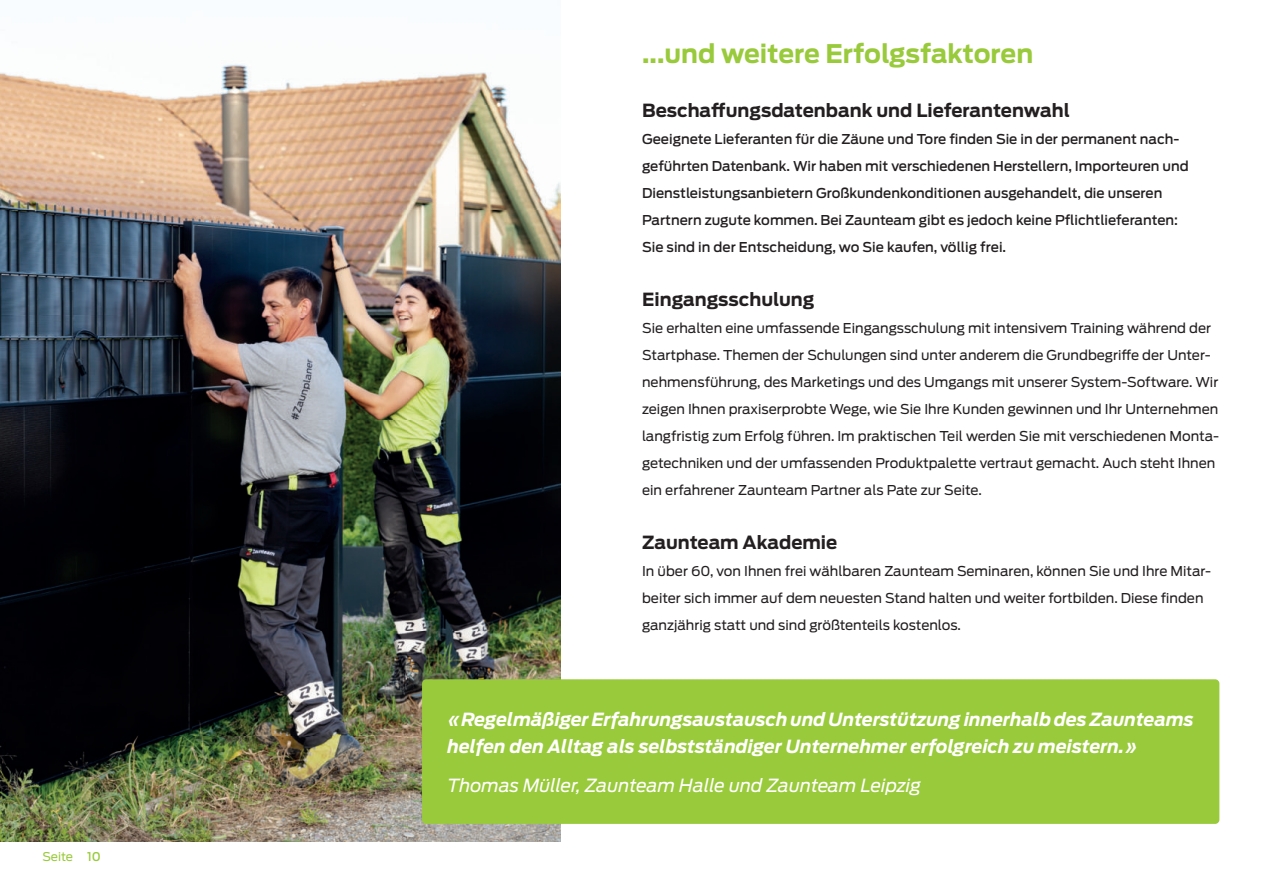
<style>
.page{position:relative;width:1263px;height:893px;background:#fff}
.page>*{position:absolute;margin:0;border:0;box-sizing:border-box;transform-origin:0 0}
.t1{font:700 25.5px "Antenna";color:#99ca3b}
.t2{font:italic 700 18px/27px "Antenna";color:#fff}
.t3{font:700 18px "Antenna";color:#231f20}
.t4{font:italic 18px "Antenna";color:#fff}
.t5{font:13.5px/27px "Antenna";color:#231f20}
.t6{font:500 13.5px/27px "Antenna";color:#231f20}
.t7{font:12px "Antenna";letter-spacing:-.01em;color:#99ca3b}
.s1{font-weight:500}
</style>
<div class="page">
<img style="left:0;top:64px;width:560px;height:778px">
<div style="left:422px;top:679px;width:797px;height:145px;background:#99ca3b;border-radius:4px"></div>
<p class="t7" style="left:43px;top:850px;width:60px">Seite <span class="s1">10</span></p>
<h1 class="t1" style="left:642px;top:43px;width:393px">...und weitere Erfolgsfaktoren</h1>
<h2 class="t3" style="left:642px;top:103px;width:429px">Beschaffungsdatenbank und Lieferantenwahl</h2>
<p class="t6" style="left:642px;top:126px;width:548px">Geeignete Lieferanten für die Zäune und Tore finden Sie in der permanent nach&shy;geführten Datenbank. Wir haben mit verschiedenen Herstellern, Importeuren und Dienstleistungsanbietern Großkundenkonditionen ausgehandelt, die unseren Partnern zugute kommen. Bei Zaunteam gibt es jedoch keine Pflichtlieferanten:<br>Sie sind in der Entscheidung, wo Sie kaufen, völlig frei.</p>
<h2 class="t3" style="left:642px;top:292px;width:174px">Eingangsschulung</h2>
<p class="t5" style="left:642px;top:315px;width:579px">Sie erhalten eine umfassende Eingangsschulung mit intensivem Training während der Startphase. Themen der Schulungen sind unter anderem die Grundbegriffe der Unter&shy;nehmensführung, des Marketings und des Umgangs mit unserer System-Software. Wir zeigen Ihnen praxiserprobte Wege, wie Sie Ihre Kunden gewinnen und Ihr Unternehmen langfristig zum Erfolg führen. Im praktischen Teil werden Sie mit verschiedenen Monta&shy;getechniken und der umfassenden Produktpalette vertraut gemacht. Auch steht Ihnen ein erfahrener Zaunteam Partner als Pate zur Seite.</p>
<h2 class="t3" style="left:642px;top:535px;width:197px">Zaunteam Akademie</h2>
<p class="t5" style="left:642px;top:558px;width:571px">In über 60, von Ihnen frei wählbaren Zaunteam Seminaren, können Sie und Ihre Mitar&shy;beiter sich immer auf dem neuesten Stand halten und weiter fortbilden. Diese finden ganzjährig statt und sind größtenteils kostenlos.</p>
<h2 class="t2" style="left:448px;top:707px;width:748px">«Regelmäßiger Erfahrungsaustausch und Unterstützung innerhalb des Zaunteams helfen den Alltag als selbstständiger Unternehmer erfolgreich zu meistern.»</h2>
<h2 class="t4" style="left:448px;top:778px;width:475px">Thomas Müller, Zaunteam Halle und Zaunteam Leipzig</h2>
</div>
